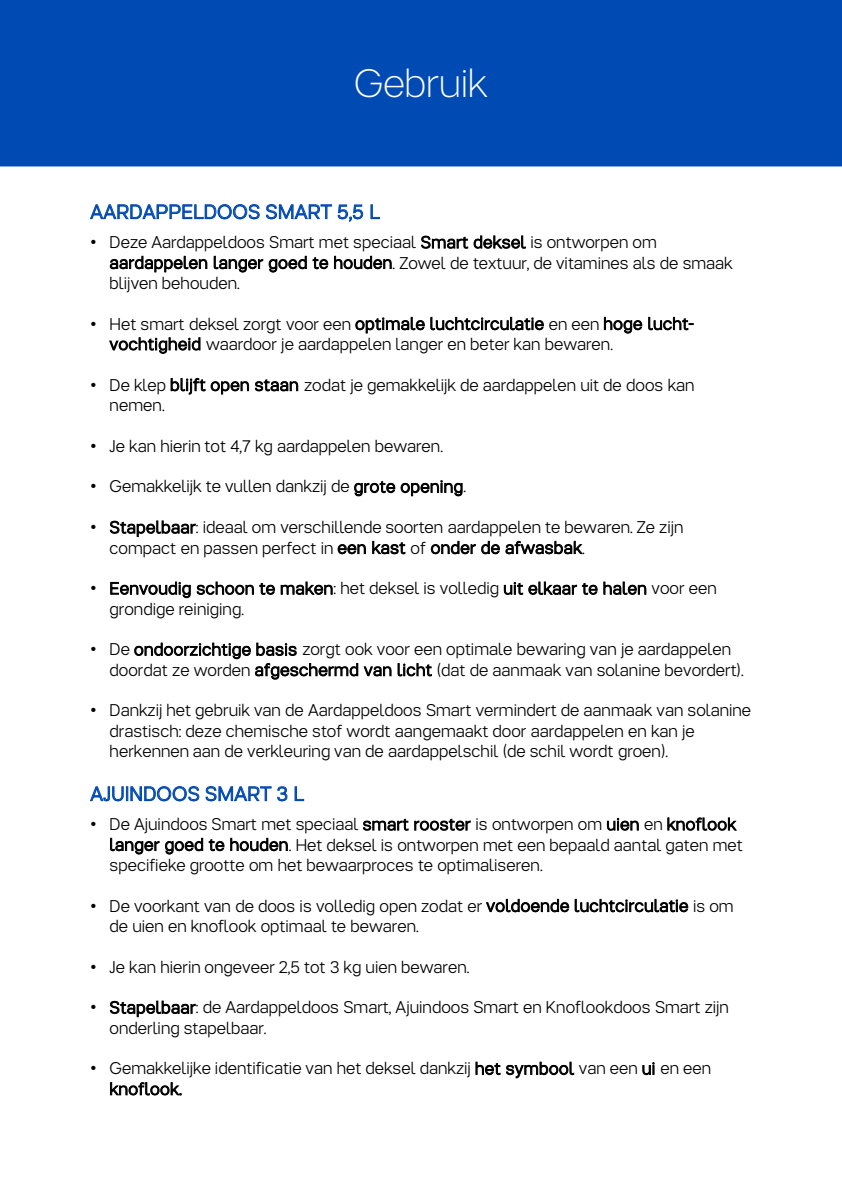
<style>
.page{position:relative;width:842px;height:1191px;background:#fff}
.page>*{position:absolute;margin:0;border:0;box-sizing:border-box;transform-origin:0 0}
.t1{font:100 39.6px "Tupper PRO";color:#fff}
.t2{font:300 19.8px "Tupper PRO";letter-spacing:.03em;color:#004ab3}
.t3{font:300 17px/20.4px "Tupper PRO";color:#000}
.s1{font-family:"Arial";font-weight:400}
</style>
<div class="page">
<div style="left:0;top:0;width:842px;height:166px;background:#004ab3"></div>
<h1 class="t1" style="left:354px;top:51px;width:135px">Gebruik</h1>
<p class="t2" style="left:90px;top:196px;width:291px">AARDAPPELDOOS SMART 5,5 L</p>
<p class="t3" style="left:110px;top:230px;width:625px;text-indent:-19px"><span class="s1">•</span> Deze Aardappeldoos Smart met speciaal Smart deksel is ontworpen om aardappelen langer goed te houden. Zowel de textuur, de vitamines als de smaak blijven behouden.</p>
<p class="t3" style="left:110px;top:312px;width:586px;text-indent:-19px"><span class="s1">•</span> Het smart deksel zorgt voor een optimale luchtcirculatie en een hoge lucht&shy;vochtigheid waardoor je aardappelen langer en beter kan bewaren.</p>
<p class="t3" style="left:110px;top:373px;width:586px;text-indent:-19px"><span class="s1">•</span> De klep blijft open staan zodat je gemakkelijk de aardappelen uit de doos kan nemen.</p>
<p class="t3" style="left:90px;top:434px;width:354px"><span class="s1">•</span> Je kan hierin tot 4,7 kg aardappelen bewaren.</p>
<p class="t3" style="left:90px;top:475px;width:377px"><span class="s1">•</span> Gemakkelijk te vullen dankzij de grote opening.</p>
<p class="t3" style="left:110px;top:515px;width:575px;text-indent:-19px"><span class="s1">•</span> Stapelbaar: ideaal om verschillende soorten aardappelen te bewaren. Ze zijn compact en passen perfect in een kast of onder de afwasbak.</p>
<p class="t3" style="left:110px;top:576px;width:609px;text-indent:-19px"><span class="s1">•</span> Eenvoudig schoon te maken: het deksel is volledig uit elkaar te halen voor een grondige reiniging.</p>
<p class="t3" style="left:110px;top:637px;width:635px;text-indent:-19px"><span class="s1">•</span> De ondoorzichtige basis zorgt ook voor een optimale bewaring van je aardappelen doordat ze worden afgeschermd van licht (dat de aanmaak van solanine bevordert).</p>
<p class="t3" style="left:110px;top:699px;width:643px;text-indent:-19px"><span class="s1">•</span> Dankzij het gebruik van de Aardappeldoos Smart vermindert de aanmaak van solanine drastisch: deze chemische stof wordt aangemaakt door aardappelen en kan je herkennen aan de verkleuring van de aardappelschil (de schil wordt groen).</p>
<p class="t2" style="left:90px;top:777px;width:215px">AJUINDOOS SMART 3 L</p>
<p class="t3" style="left:110px;top:812px;width:634px;text-indent:-19px"><span class="s1">•</span> De Ajuindoos Smart met speciaal smart rooster is ontworpen om uien en knoflook langer goed te houden. Het deksel is ontworpen met een bepaald aantal gaten met specifieke grootte om het bewaarproces te optimaliseren.</p>
<p class="t3" style="left:110px;top:894px;width:626px;text-indent:-19px"><span class="s1">•</span> De voorkant van de doos is volledig open zodat er voldoende luchtcirculatie is om de uien en knoflook optimaal te bewaren.</p>
<p class="t3" style="left:90px;top:955px;width:380px"><span class="s1">•</span> Je kan hierin ongeveer 2,5 tot 3 kg uien bewaren.</p>
<p class="t3" style="left:110px;top:995px;width:621px;text-indent:-19px"><span class="s1">•</span> Stapelbaar: de Aardappeldoos Smart, Ajuindoos Smart en Knoflookdoos Smart zijn onderling stapelbaar.</p>
<p class="t3" style="left:110px;top:1056px;width:603px;text-indent:-19px"><span class="s1">•</span> Gemakkelijke identificatie van het deksel dankzij het symbool van een ui en een knoflook.</p>
</div>
